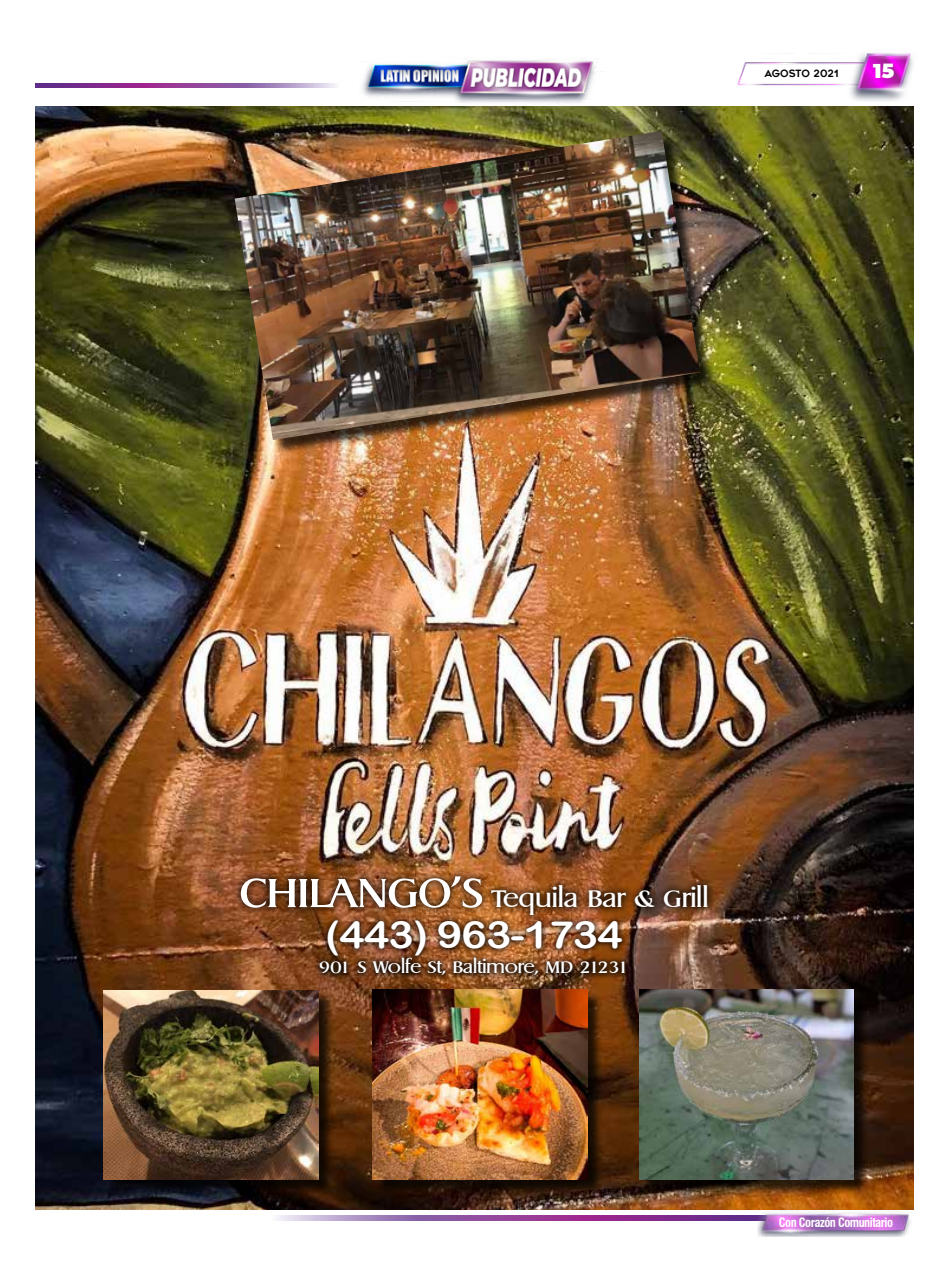
<style>
.page{position:relative;width:949px;height:1279px;background:#fff}
.page>*{position:absolute;margin:0;border:0;box-sizing:border-box;transform-origin:0 0}
.t1{font:37.5px "Arial Rounded MT Bold";letter-spacing:-.02em;color:#fff;scale:1.14 1}
.t2{font:30.38px "Aaron Becker";letter-spacing:-.02em;color:#fff;scale:1.14 1}
.t3{font:21.25px "Aaron Becker";letter-spacing:-.02em;color:#fff;scale:1.14 1}
.t4{font:900 20px "Montserrat";color:#fff}
.t5{font:700 condensed 12.5px "Swiss 721 BT";letter-spacing:-.04em;color:#fff}
.t6{font:10px "Geometos";letter-spacing:.005em;color:#000}
.s1{font-size:51.25px}
</style>
<div class="page">
<img style="left:737px;top:53px;width:176px;height:48px">
<svg style="left:276px;top:1215px;width:481px;height:4px"></svg>
<svg style="left:35px;top:84px;width:301px;height:4px"></svg>
<img style="left:362px;top:58px;width:233px;height:45px">
<img style="left:757px;top:1210px;width:153px;height:25px">
<img style="left:35px;top:106px;width:878px;height:1103px">
<div style="left:233px;top:867px;width:482px;height:56px;background:#000;opacity:.75"></div>
<div style="left:313px;top:951px;width:318px;height:30px;background:#000;opacity:.75"></div>
<div style="left:321px;top:914px;width:307px;height:48px;background:#000;opacity:.75"></div>
<div style="left:237px;top:133px;width:477px;height:322px;background:#000;opacity:.75"></div>
<img style="left:235px;top:131px;width:465px;height:309px">
<div style="left:106px;top:991px;width:228px;height:204px;background:#000;opacity:.75"></div>
<img style="left:104px;top:989px;width:214px;height:190px">
<div style="left:374px;top:991px;width:228px;height:203px;background:#000;opacity:.75"></div>
<img style="left:372px;top:989px;width:215px;height:189px">
<div style="left:641px;top:991px;width:228px;height:203px;background:#000;opacity:.75"></div>
<img style="left:639px;top:989px;width:214px;height:189px">
<p class="t6" style="left:764px;top:67px;width:76px">AGOSTO 2021</p>
<p class="t4" style="left:873px;top:56px;width:23px">15</p>
<h2 class="t2" style="left:239px;top:881px;width:413px"><span class="s1">CHILANGO’S</span> Tequila Bar &amp; Grill</h2>
<h1 class="t1" style="left:325px;top:912px;width:262px">(443) 963-1734</h1>
<p class="t3" style="left:319px;top:955px;width:274px">901 S Wolfe St, Baltimore, MD 21231</p>
<p class="t5" style="left:779px;top:1214px;width:116px">Con Corazón Comunitario</p>
</div>
